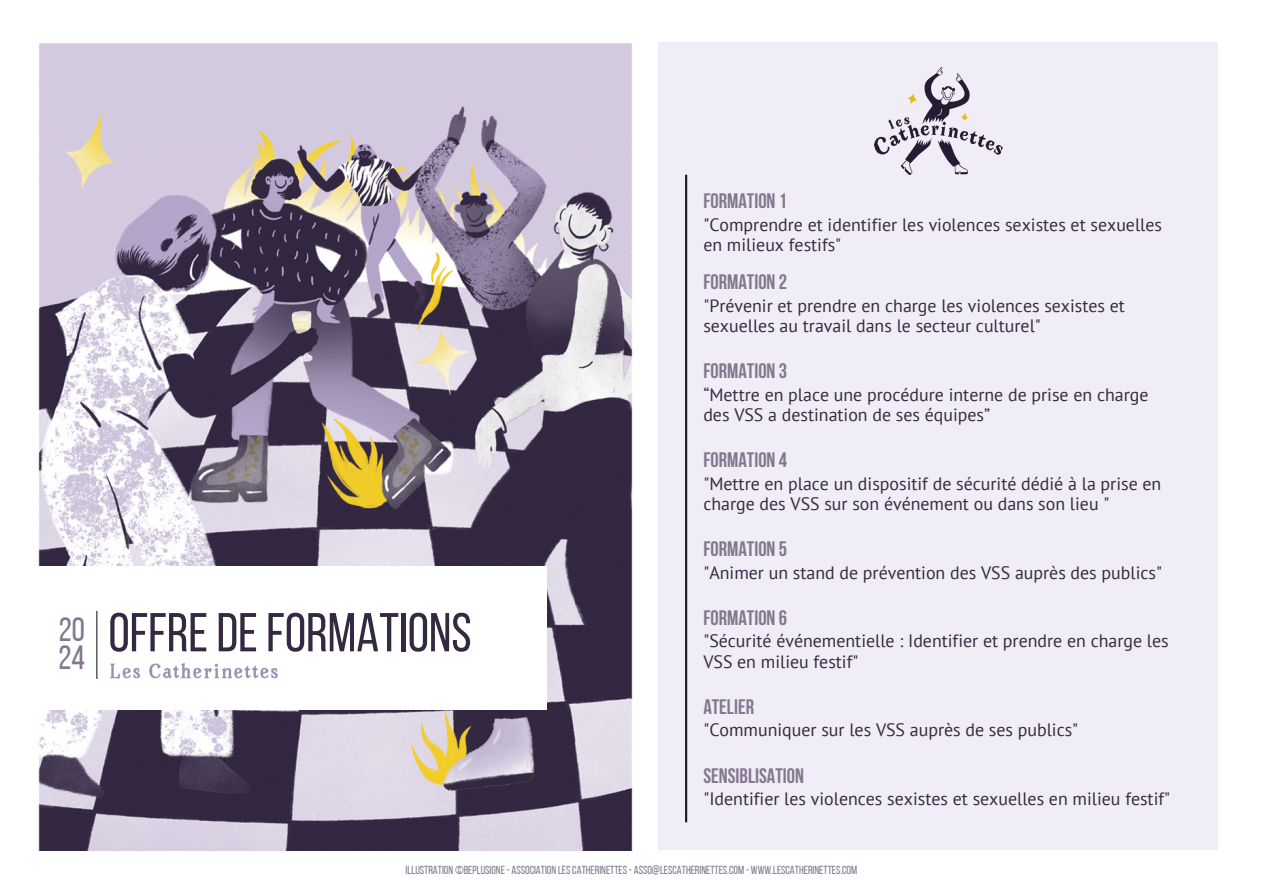
<style>
.page{position:relative;width:1263px;height:894px;background:#fff}
.page>*{position:absolute;margin:0;border:0;box-sizing:border-box;transform-origin:0 0}
.t1{font:54.6px "Bebas Neue";color:#352942}
.t2{font:33.6px/27.8px "Bebas Neue";color:#83778f}
.t3{font:700 20.85px "Bebas Neue";color:#83778f}
.t4{font:17.85px/20.2px "PT Sans";color:#352943}
.t5{font:11.7px "Bebas Neue";color:#83778f}
</style>
<div class="page">
<img style="left:38px;top:42px;width:631px;height:808px">
<img style="left:38px;top:566px;width:509px;height:143px">
<img style="left:111px;top:663px;width:166px;height:15px">
<hr style="left:96px;top:610px;width:1px;height:68px;background:#261d34">
<div style="left:658px;top:43px;width:560px;height:806px;background:#f0edf6"></div>
<img style="left:874px;top:67px;width:129px;height:107px">
<hr style="left:685px;top:175px;width:2px;height:647px;background:#261d34">
<h1 class="t2" style="left:58px;top:618px;width:28px">20<br>24</h1>
<h3 class="t1" style="left:108px;top:610px;width:365px">OFFREDEFORMATIONS</h3>
<p class="t3" style="left:703px;top:192px;width:85px">FORMATION 1</p>
<p class="t4" style="left:703px;top:214px;width:460px">"Comprendre et identifier les violences sexistes et sexuelles en milieux festifs"</p>
<p class="t3" style="left:703px;top:273px;width:85px">FORMATION 2</p>
<p class="t4" style="left:703px;top:295px;width:423px">"Prévenir et prendre en charge les violences sexistes et sexuelles au travail dans le secteur culturel"</p>
<p class="t3" style="left:703px;top:362px;width:85px">FORMATION 3</p>
<p class="t4" style="left:703px;top:384px;width:447px">“Mettre en place une procédure interne de prise en charge des VSS a destination de ses équipes”</p>
<p class="t3" style="left:703px;top:451px;width:85px">FORMATION 4</p>
<p class="t4" style="left:703px;top:472px;width:459px">"Mettre en place un dispositif de sécurité dédié à la prise en charge des VSS sur son événement ou dans son lieu "</p>
<p class="t3" style="left:703px;top:540px;width:85px">FORMATION 5</p>
<p class="t4" style="left:703px;top:561px;width:460px">"Animer un stand de prévention des VSS auprès des publics"</p>
<p class="t3" style="left:703px;top:609px;width:85px">FORMATION 6</p>
<p class="t4" style="left:703px;top:630px;width:467px">"Sécurité événementielle : Identifier et prendre en charge les<br>VSS en milieu festif"</p>
<p class="t3" style="left:703px;top:698px;width:52px">ATELIER</p>
<p class="t4" style="left:703px;top:719px;width:376px">"Communiquer sur les VSS auprès de ses publics"</p>
<p class="t3" style="left:703px;top:767px;width:102px">SENSIBLISATION</p>
<p class="t4" style="left:703px;top:788px;width:468px">"Identifier les violences sexistes et sexuelles en milieu festif"</p>
<p class="t5" style="left:406px;top:865px;width:453px">ILLUSTRATION ©BEPLUSIGNE- ASSOCIATION LESCATHERINETTES- ASSO@LESCATHERINETTES.COM - WWW.LESCATHERINETTES.COM</p>
</div>
